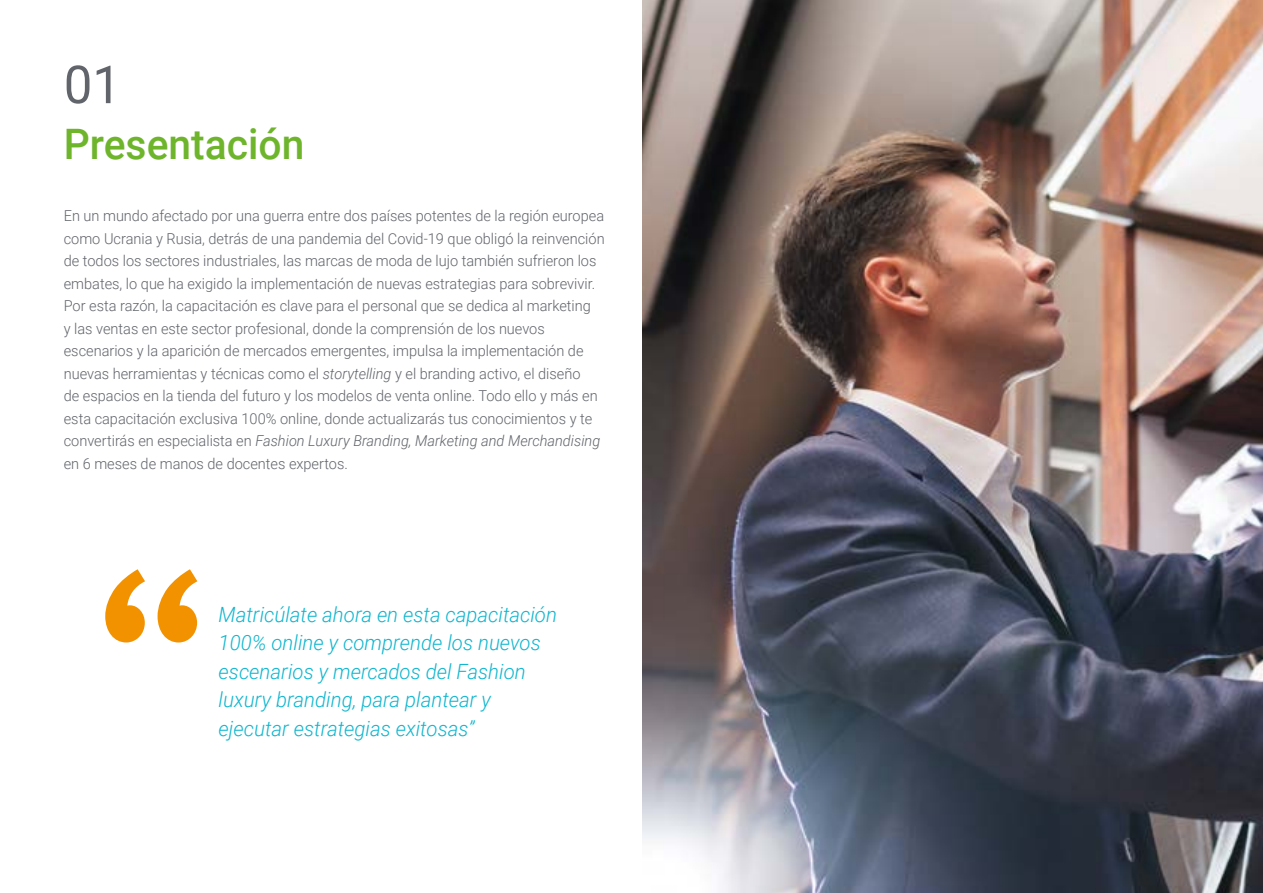
<style>
.page{position:relative;width:1263px;height:893px;background:#fff}
.page>*{position:absolute;margin:0;border:0;box-sizing:border-box;transform-origin:0 0}
.t1{font:52.5px "Roboto";color:#61646a}
.t2{font:500 42px "Roboto";color:#6eb52c}
.t3{font:italic 300 21px/28.5px "Roboto";color:#0fb6cf}
.t4{font:300 15px/22.5px "Roboto";color:#61646a}
.s1{font-style:italic}
</style>
<div class="page">
<svg style="left:105px;top:569px;width:92px;height:73px"></svg>
<img style="left:642px;top:0;width:621px;height:893px">
<h1 class="t1" style="left:64px;top:48px;width:59px">01</h1>
<h2 class="t2" style="left:64px;top:115px;width:242px">Presentación</h2>
<p class="t4" style="left:64px;top:204px;width:542px">En un mundo afectado por una guerra entre dos países potentes de la región europea como Ucrania y Rusia, detrás de una pandemia del Covid-19 que obligó la reinvención de todos los sectores industriales, las marcas de moda de lujo también sufrieron los embates, lo que ha exigido la implementación de nuevas estrategias para sobrevivir.<br>Por esta razón, la capacitación es clave para el personal que se dedica al marketing<br>y las ventas en este sector profesional, donde la comprensión de los nuevos escenarios y la aparición de mercados emergentes, impulsa la implementación de nuevas herramientas y técnicas como el <span class="s1">storytelling</span> y el branding activo, el diseño<br>de espacios en la tienda del futuro y los modelos de venta online. Todo ello y más en esta capacitación exclusiva 100% online, donde actualizarás tus conocimientos y te convertirás en especialista en <span class="s1">Fashion Luxury Branding, Marketing and Merchandising </span>en 6 meses de manos de docentes expertos.</p>
<h3 class="t3" style="left:219px;top:599px;width:340px">Matricúlate ahora en esta capacitación 100% online y comprende los nuevos escenarios y mercados del Fashion luxury branding, para plantear y ejecutar estrategias exitosas”</h3>
</div>
